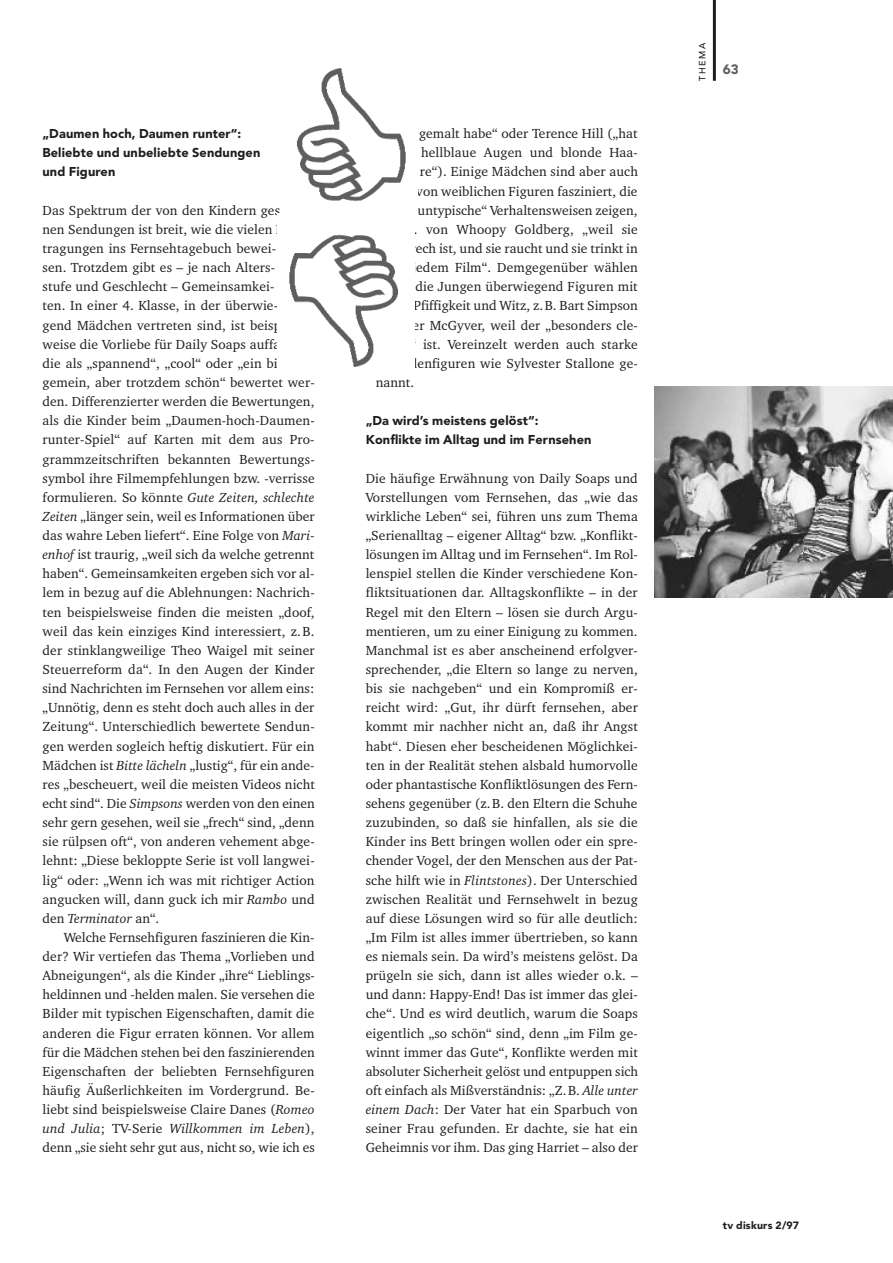
<style>
.page{position:relative;width:893px;height:1263px;background:#fff}
.page>*{position:absolute;margin:0;border:0;box-sizing:border-box;transform-origin:0 0}
.t1{font:13.5px/19.2px "Charter BT";letter-spacing:.01em;color:#1e1e1e;text-align:justify}
.t2{font:900 13.5px "Avenir";color:#5e5e5e}
.t3{font:900 12.75px/19.2px "Avenir";letter-spacing:.01em;color:#1e1e1e}
.t4{font:900 10.5px "Avenir";letter-spacing:.02em;color:#1e1e1e}
.t5{font:500 9px "Avenir";letter-spacing:.165em;color:#1e1e1e}
.s1{font-style:italic}
</style>
<div class="page">
<hr style="left:713px;top:0;width:3px;height:81px;background:#1e1e1e">
<img style="left:297px;top:68px;width:109px;height:134px">
<img style="left:289px;top:234px;width:109px;height:133px">
<img style="left:655px;top:387px;width:238px;height:210px">
<p class="t3" style="left:43px;top:125px;width:219px">„Daumen hoch, Daumen runter“:<br>Beliebte und unbeliebte Sendungen und Figuren</p>
<p class="t1" style="left:43px;top:202px;width:274px;text-align:left">Das Spektrum der von den Kindern gesehe&shy;nen Sendungen ist breit, wie die vielen Ein&shy;tragungen ins Fernsehtagebuch bewei-<br>sen. Trotzdem gibt es – je nach Alters-<br>stufe und Geschlecht – Gemeinsamkei-<br>ten. In einer 4. Klasse, in der überwie-<br>gend Mädchen vertreten sind, ist beispiels&shy;weise die Vorliebe für Daily Soaps auffallend, die als „spannend“, „cool“ oder „ein bißchen gemein, aber trotzdem schön“ bewertet wer&shy;den. Differenzierter werden die Bewertungen, als die Kinder beim „Daumen-hoch-Daumen&shy;runter-Spiel“ auf Karten mit dem aus Pro&shy;grammzeitschriften bekannten Bewertungs&shy;symbol ihre Filmempfehlungen bzw. -verrisse formulieren. So könnte <span class="s1">Gute Zeiten, schlechte Zeiten</span> „länger sein, weil es Informationen über das wahre Leben liefert“. Eine Folge von <span class="s1">Mari&shy;enhof</span> ist traurig, „weil sich da welche getrennt haben“. Gemeinsamkeiten ergeben sich vor al&shy;lem in bezug auf die Ablehnungen: Nachrich&shy;ten beispielsweise finden die meisten „doof, weil das kein einziges Kind interessiert, z.B. der stinklangweilige Theo Waigel mit seiner Steuerreform da“. In den Augen der Kinder sind Nachrichten im Fernsehen vor allem eins: „Unnötig, denn es steht doch auch alles in der Zeitung“. Unterschiedlich bewertete Sendun&shy;gen werden sogleich heftig diskutiert. Für ein Mädchen ist <span class="s1">Bitte lächeln</span> „lustig“, für ein ande&shy;res „bescheuert, weil die meisten Videos nicht echt sind“. Die <span class="s1">Simpsons</span> werden von den einen sehr gern gesehen, weil sie „frech“ sind, „denn sie rülpsen oft“, von anderen vehement abge&shy;lehnt: „Diese bekloppte Serie ist voll langwei&shy;lig“ oder: „Wenn ich was mit richtiger Action angucken will, dann guck ich mir <span class="s1">Rambo</span> und den <span class="s1">Terminator</span> an“.</p>
<p class="t1" style="left:43px;top:929px;width:274px;text-indent:21px">Welche Fernsehfiguren faszinieren die Kin&shy;der? Wir vertiefen das Thema „Vorlieben und Abneigungen“, als die Kinder „ihre“ Lieblings&shy;heldinnen und -helden malen. Sie versehen die Bilder mit typischen Eigenschaften, damit die anderen die Figur erraten können. Vor allem für die Mädchen stehen bei den faszinierenden Eigenschaften der beliebten Fernsehfiguren häufig Äußerlichkeiten im Vordergrund. Be&shy;liebt sind beispielsweise Claire Danes (<span class="s1">Romeo und Julia</span>; TV-Serie <span class="s1">Willkommen im Leben</span>), denn „sie sieht sehr gut aus, nicht so, wie ich es</p>
<p class="t1" style="left:419px;top:125px;width:220px">gemalt habe“ oder Terence Hill („hat</p>
<p class="t1" style="left:421px;top:144px;width:218px">hellblaue Augen und blonde Haa-</p>
<p class="t1" style="left:420px;top:163px;width:220px">re“). Einige Mädchen sind aber auch</p>
<p class="t1" style="left:416px;top:182px;width:223px">von weiblichen Figuren fasziniert, die</p>
<p class="t1" style="left:383px;top:202px;width:256px">eher „untypische“ Verhaltensweisen zeigen,</p>
<p class="t1" style="left:394px;top:221px;width:246px">z.B. von Whoopy Goldberg, „weil sie</p>
<p class="t1" style="left:406px;top:240px;width:233px">frech ist, und sie raucht und sie trinkt in</p>
<p class="t1" style="left:412px;top:259px;width:227px">jedem Film“. Demgegenüber wählen</p>
<p class="t1" style="left:416px;top:278px;width:224px">die Jungen überwiegend Figuren mit</p>
<p class="t1" style="left:414px;top:297px;width:226px">Pfiffigkeit und Witz, z.B. Bart Simpson</p>
<p class="t1" style="left:397px;top:316px;width:242px">oder McGyver, weil der „besonders cle-</p>
<p class="t1" style="left:392px;top:336px;width:248px">ver“ ist. Vereinzelt werden auch starke</p>
<p class="t1" style="left:389px;top:355px;width:250px">Heldenfiguren wie Sylvester Stallone ge-</p>
<p class="t1" style="left:376px;top:374px;width:40px">nannt.</p>
<p class="t3" style="left:366px;top:412px;width:227px">„Da wird’s meistens gelöst“:<br>Konflikte im Alltag und im Fernsehen</p>
<p class="t1" style="left:366px;top:470px;width:274px">Die häufige Erwähnung von Daily Soaps und Vorstellungen vom Fernsehen, das „wie das wirkliche Leben“ sei, führen uns zum Thema „Serienalltag – eigener Alltag“ bzw. „Konflikt&shy;lösungen im Alltag und im Fernsehen“. Im Rol&shy;lenspiel stellen die Kinder verschiedene Kon&shy;fliktsituationen dar. Alltagskonflikte – in der Regel mit den Eltern – lösen sie durch Argu&shy;mentieren, um zu einer Einigung zu kommen.<br>Manchmal ist es aber anscheinend erfolgver&shy;sprechender, „die Eltern so lange zu nerven, bis sie nachgeben“ und ein Kompromiß er&shy;reicht wird: „Gut, ihr dürft fernsehen, aber kommt mir nachher nicht an, daß ihr Angst habt“. Diesen eher bescheidenen Möglichkei&shy;ten in der Realität stehen alsbald humorvolle oder phantastische Konfliktlösungen des Fern&shy;sehens gegenüber (z.B. den Eltern die Schuhe zuzubinden, so daß sie hinfallen, als sie die Kinder ins Bett bringen wollen oder ein spre&shy;chender Vogel, der den Menschen aus der Pat&shy;sche hilft wie in <span class="s1">Flintstones</span>). Der Unterschied zwischen Realität und Fernsehwelt in bezug auf diese Lösungen wird so für alle deutlich: „Im Film ist alles immer übertrieben, so kann es niemals sein. Da wird’s meistens gelöst. Da prügeln sie sich, dann ist alles wieder o.k. – und dann: Happy-End! Das ist immer das glei&shy;che“. Und es wird deutlich, warum die Soaps eigentlich „so schön“ sind, denn „im Film ge&shy;winnt immer das Gute“, Konflikte werden mit absoluter Sicherheit gelöst und entpuppen sich oft einfach als Mißverständnis: „Z.B. <span class="s1">Alle unter einem Dach</span>: Der Vater hat ein Sparbuch von seiner Frau gefunden. Er dachte, sie hat ein Geheimnis vor ihm. Das ging Harriet – also der</p>
<p class="t5" style="left:699px;top:81px;width:39px;rotate:-90deg">THEMA</p>
<p class="t2" style="left:723px;top:64px;width:17px">63</p>
<p class="t4" style="left:723px;top:1221px;width:78px">tv diskurs 2/97</p>
</div>
